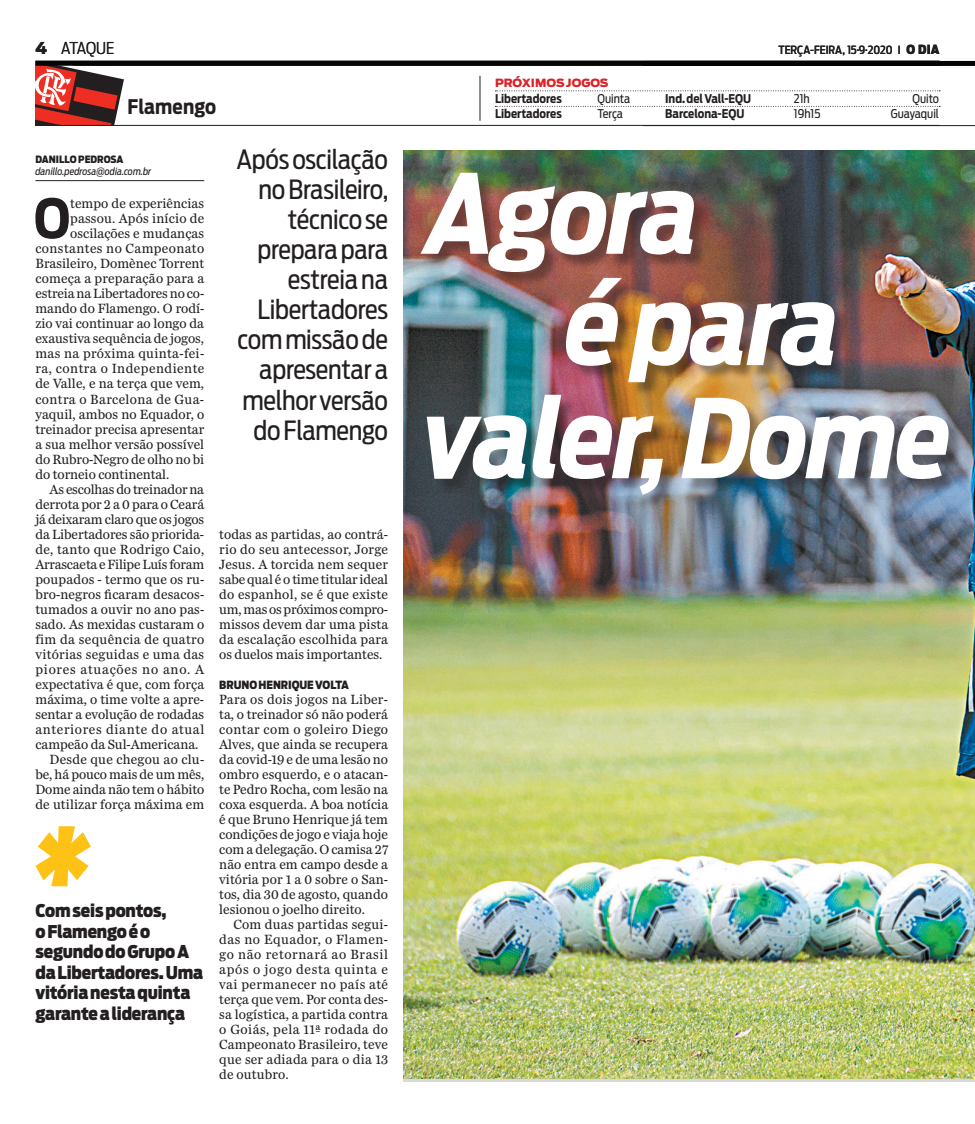
<style>
.page{position:relative;width:975px;height:1124px;background:#fff}
.page>*{position:absolute;margin:0;border:0;box-sizing:border-box;transform-origin:0 0}
.t1{font:italic 700 108.5px "Antenna Cond";letter-spacing:-.015em;color:#fff}
.t2{font:700 54.25px "Antenna Cond";color:#231f20}
.t3{font:26.25px/30px "Antenna Cond";letter-spacing:-.01em;color:#231f20;text-align:right}
.t4{font:700 20px "Antenna Cond";letter-spacing:.01em;color:#231f20}
.t5{font:900 17.5px/20.5px "Antenna Cond";letter-spacing:-.01em;color:#231f20}
.t6{font:300 16.25px "Antenna Cond";letter-spacing:-.01em;color:#231f20}
.t7{font:13.75px/15px "Miller Daily Two";letter-spacing:.005em;color:#231f20;text-align:justify}
.t8{font:13.75px "Miller Daily Two";letter-spacing:.025em;color:#231f20}
.t9{font:13.75px "Miller Daily Two";letter-spacing:-.015em;color:#231f20}
.t10{font:13.75px "Miller Daily Two";letter-spacing:.035em;color:#231f20}
.t11{font:13.75px "Miller Daily Two";letter-spacing:.045em;color:#231f20}
.t12{font:13.75px "Miller Daily Two";letter-spacing:.03em;color:#231f20}
.t13{font:13.75px "Miller Daily Two";letter-spacing:.055em;color:#231f20}
.t14{font:700 12px "Antenna Cond";color:#231f20}
.t15{font:12px "Antenna Cond";color:#231f20}
.t16{font:500 11.25px "Antenna Cond";letter-spacing:-.01em;color:#231f20}
.t17{font:900 11.25px "Antenna Cond";letter-spacing:-.005em;color:#231f20}
.t18{font:900 11.25px "Antenna";color:#dc2228}
.t19{font:italic 10px "Antenna Cond";color:#231f20}
.t20{font:900 10px "Antenna Cond";color:#231f20}
.s1{font-family:"Antenna";font-weight:900}
.s2{font-weight:900;font-size:12.5px}
</style>
<div class="page">
<img style="left:403px;top:150px;width:571px;height:928px">
<svg style="left:35px;top:66px;width:92px;height:59px"></svg>
<svg style="left:495px;top:90px;width:445px;height:1px"></svg>
<svg style="left:495px;top:106px;width:445px;height:1px"></svg>
<div style="left:35px;top:61px;width:904px;height:5px;background:#040503"></div>
<hr style="left:35px;top:125px;width:904px;height:1px;background:#231f20">
<hr style="left:479px;top:76px;width:1px;height:45px;background:#231f20">
<div style="left:642px;top:61px;width:332px;height:5px;background:#040503"></div>
<hr style="left:642px;top:125px;width:332px;height:1px;background:#231f20">
<hr style="left:35px;top:180px;width:169px;height:1px;background:#231f20">
<svg style="left:35px;top:826px;width:56px;height:60px"></svg>
<div style="left:423px;top:175px;width:286px;height:113px;background:#231f20;opacity:.45"></div>
<div style="left:568px;top:280px;width:281px;height:118px;background:#231f20;opacity:.45"></div>
<div style="left:429px;top:396px;width:535px;height:113px;background:#231f20;opacity:.45"></div>
<p class="t6" style="left:35px;top:38px;width:80px"><span class="s1">4</span> ATAQUE</p>
<p class="t16" style="left:778px;top:43px;width:163px">TERÇA-FEIRA, 15.9.2020 I <span class="s2">o dia</span></p>
<h3 class="t4" style="left:127px;top:95px;width:90px">Flamengo</h3>
<p class="t20" style="left:35px;top:153px;width:89px">DANILLO PEDROSA</p>
<p class="t19" style="left:35px;top:165px;width:117px">danillo.pedrosa@odia.com.br</p>
<h2 class="t2" style="left:34px;top:186px;width:38px">O</h2>
<p class="t7" style="left:70px;top:196px;width:136px">tempo de experiências</p>
<p class="t7" style="left:70px;top:211px;width:136px">passou. Após início de</p>
<p class="t7" style="left:70px;top:226px;width:135px">oscilações e mudanças</p>
<p class="t12" style="left:35px;top:241px;width:170px">constantes no Campeonato</p>
<p class="t7" style="left:35px;top:256px;width:170px">Brasileiro, Domènec Torrent</p>
<p class="t7" style="left:35px;top:271px;width:170px">começa a preparação para a</p>
<p class="t7" style="left:35px;top:286px;width:170px">estreia na Libertadores no co-</p>
<p class="t7" style="left:35px;top:301px;width:170px">mando do Flamengo. O rodí-</p>
<p class="t7" style="left:35px;top:316px;width:170px">zio vai continuar ao longo da</p>
<p class="t7" style="left:35px;top:331px;width:170px">exaustiva sequência de jogos,</p>
<p class="t8" style="left:35px;top:346px;width:170px">mas na próxima quinta-fei-</p>
<p class="t10" style="left:35px;top:361px;width:170px">ra, contra o Independiente</p>
<p class="t7" style="left:35px;top:376px;width:170px">de Valle, e na terça que vem,</p>
<p class="t8" style="left:35px;top:391px;width:170px">contra o Barcelona de Gua-</p>
<p class="t7" style="left:35px;top:406px;width:170px">yaquil, ambos no Equador, o</p>
<p class="t7" style="left:35px;top:421px;width:170px">treinador precisa apresentar</p>
<p class="t7" style="left:35px;top:436px;width:170px">a sua melhor versão possível</p>
<p class="t7" style="left:35px;top:451px;width:170px">do Rubro-Negro de olho no bi</p>
<p class="t7" style="left:35px;top:466px;width:135px">do torneio continental.</p>
<p class="t9" style="left:50px;top:481px;width:156px">As escolhas do treinador na</p>
<p class="t7" style="left:35px;top:496px;width:170px">derrota por 2 a 0 para o Ceará</p>
<p class="t7" style="left:35px;top:511px;width:170px">já deixaram claro que os jogos</p>
<p class="t7" style="left:35px;top:526px;width:170px">da Libertadores são priorida-</p>
<p class="t8" style="left:35px;top:541px;width:170px">de, tanto que Rodrigo Caio,</p>
<p class="t9" style="left:35px;top:556px;width:170px">Arrascaeta e Filipe Luís foram</p>
<p class="t7" style="left:35px;top:571px;width:170px">poupados - termo que os ru-</p>
<p class="t7" style="left:35px;top:586px;width:170px">bro-negros ficaram desacos-</p>
<p class="t7" style="left:35px;top:601px;width:170px">tumados a ouvir no ano pas-</p>
<p class="t7" style="left:35px;top:616px;width:170px">sado. As mexidas custaram o</p>
<p class="t8" style="left:35px;top:631px;width:170px">fim da sequência de quatro</p>
<p class="t7" style="left:35px;top:646px;width:170px">vitórias seguidas e uma das</p>
<p class="t13" style="left:35px;top:661px;width:170px">piores atuações no ano. A</p>
<p class="t7" style="left:35px;top:676px;width:170px">expectativa é que, com força</p>
<p class="t7" style="left:35px;top:691px;width:170px">máxima, o time volte a apre-</p>
<p class="t7" style="left:35px;top:706px;width:170px">sentar a evolução de rodadas</p>
<p class="t11" style="left:35px;top:721px;width:170px">anteriores diante do atual</p>
<p class="t7" style="left:35px;top:736px;width:164px">campeão da Sul-Americana.</p>
<p class="t7" style="left:50px;top:751px;width:156px">Desde que chegou ao clu-</p>
<p class="t7" style="left:35px;top:766px;width:170px">be, há pouco mais de um mês,</p>
<p class="t7" style="left:35px;top:781px;width:170px">Dome ainda não tem o hábito</p>
<p class="t7" style="left:35px;top:796px;width:170px">de utilizar força máxima em</p>
<p class="t5" style="left:35px;top:900px;width:169px">Com seis pontos,<br>o Flamengo é o segundo do Grupo A da Libertadores. Uma vitória nesta quinta garante a liderança</p>
<h3 class="t3" style="left:236px;top:145px;width:153px">Após oscilação no Brasileiro, técnico se prepara para estreia na<br>Libertadores com missão de apresentar a melhor versão do Flamengo</h3>
<p class="t7" style="left:219px;top:526px;width:170px">todas as partidas, ao contrá&shy;rio do seu antecessor, Jorge Jesus. A torcida nem sequer sabe qual é o time titular ideal do espanhol, se é que existe um, mas os próximos compro&shy;missos devem dar uma pista da escalação escolhida para os duelos mais importantes.</p>
<p class="t17" style="left:219px;top:677px;width:131px">BRUNO HENRIQUE VOLTA</p>
<p class="t7" style="left:219px;top:691px;width:170px">Para os dois jogos na Liber&shy;ta, o treinador só não poderá contar com o goleiro Diego Alves, que ainda se recupera da covid-19 e de uma lesão no ombro esquerdo, e o atacan&shy;te Pedro Rocha, com lesão na coxa esquerda. A boa notícia é que Bruno Henrique já tem condições de jogo e viaja hoje com a delegação. O camisa 27 não entra em campo desde a vitória por 1 a 0 sobre o San&shy;tos, dia 30 de agosto, quando lesionou o joelho direito.</p>
<p class="t7" style="left:219px;top:916px;width:170px;text-indent:14px">Com duas partidas segui&shy;das no Equador, o Flamen&shy;go não retornará ao Brasil após o jogo desta quinta e vai permanecer no país até terça que vem. Por conta des&shy;sa logística, a partida contra o Goiás, pela 11ª rodada do Campeonato Brasileiro, teve que ser adiada para o dia 13 de outubro.</p>
<p class="t18" style="left:495px;top:76px;width:115px">PRÓXIMOS JOGOS</p>
<p class="t14" style="left:495px;top:91px;width:68px">Libertadores</p>
<p class="t15" style="left:597px;top:91px;width:34px">Quinta</p>
<p class="t14" style="left:665px;top:91px;width:88px">Ind. del Vall-EQU</p>
<p class="t15" style="left:793px;top:91px;width:17px">21h</p>
<p class="t15" style="left:912px;top:91px;width:28px">Quito</p>
<p class="t14" style="left:495px;top:106px;width:68px">Libertadores</p>
<p class="t15" style="left:597px;top:106px;width:27px">Terça</p>
<p class="t14" style="left:665px;top:106px;width:81px">Barcelona-EQU</p>
<p class="t15" style="left:793px;top:106px;width:28px">19h15</p>
<p class="t15" style="left:890px;top:106px;width:50px">Guayaquil</p>
<h1 class="t1" style="left:426px;top:149px;width:275px">Agora</h1>
<h1 class="t1" style="left:566px;top:261px;width:276px">é para</h1>
<h1 class="t1" style="left:423px;top:374px;width:530px">valer, Dome</h1>
</div>
